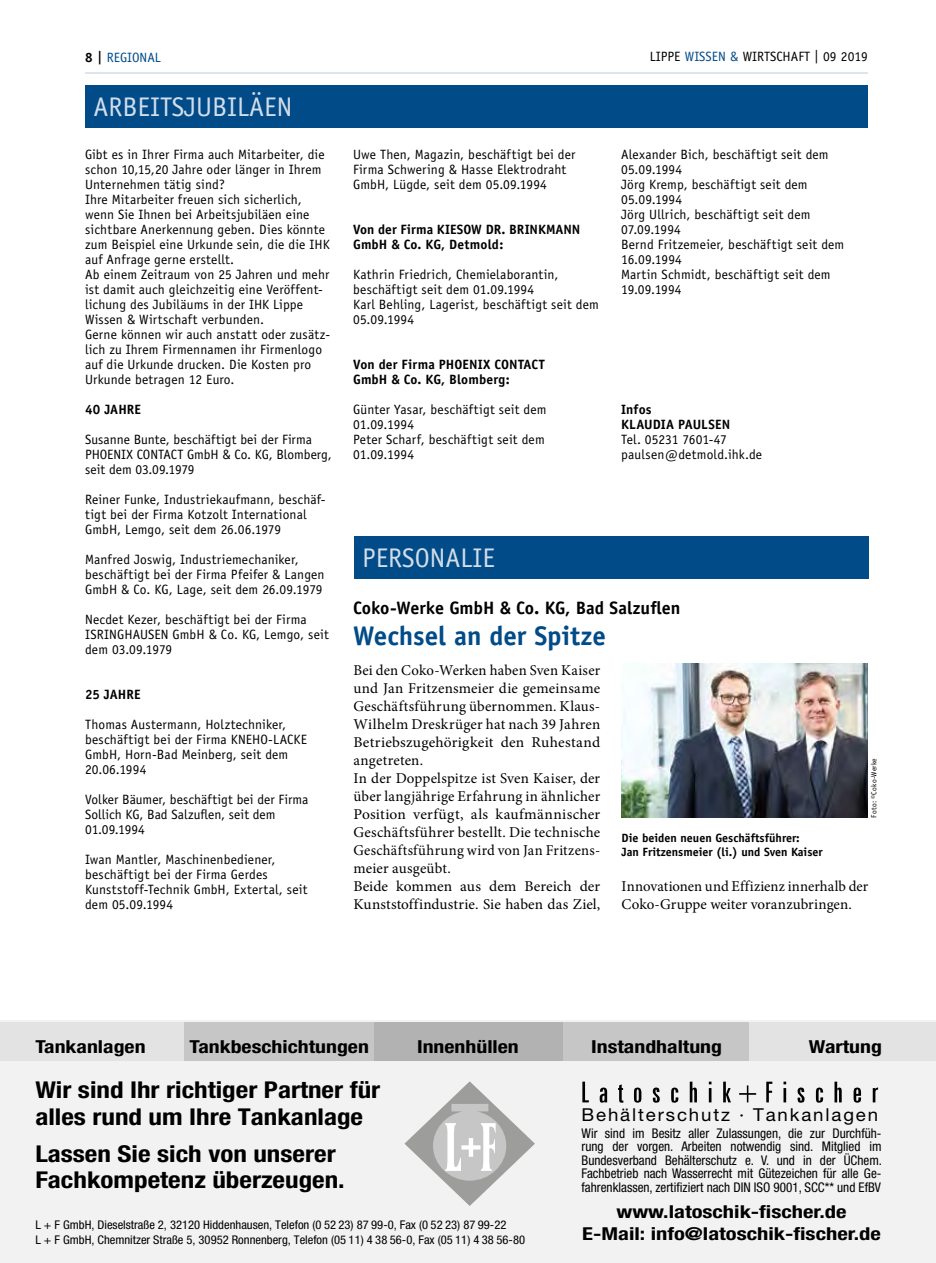
<style>
.page{position:relative;width:936px;height:1263px;background:#fff}
.page>*{position:absolute;margin:0;border:0;box-sizing:border-box;transform-origin:0 0}
.t1{font:27px "Officina Sans";color:#d2ddea}
.t2{font:700 27px "Officina Sans";color:#004b88}
.t3{font:700 condensed 23.25px/26.5px "Helvetica Neue";color:#000;scale:1.17 1}
.t4{font:700 18px "Officina Sans";letter-spacing:-.005em;color:#000}
.t5{font:700 condensed 17.85px "Helvetica Neue";color:#000;scale:1.22 1}
.t6{font:700 condensed 17.85px/22.2px "Helvetica Neue";color:#000;text-align:center;scale:1.27 1}
.t7{font:17.85px "Helvetica Neue";letter-spacing:.1em;color:#000;scale:1.05 1}
.t8{font:15px/18px "Minion Pro";letter-spacing:.01em;color:#000}
.t9{font:13.5px/15px "Officina Sans";letter-spacing:.01em;color:#000}
.t10{font:700 13.5px/15px "Officina Sans";letter-spacing:.005em;color:#000}
.t11{font:13.5px "Officina Sans";color:#004b88}
.t12{font:condensed 13.35px/13.4px "Helvetica Neue";color:#000;text-align:justify}
.t13{font:condensed 12px/14.4px "Helvetica Neue";color:#000;scale:1.05 1}
.t14{font:700 12px/13.5px "Officina Sans";color:#000}
.t15{font:7.5px "Officina Sans";letter-spacing:.025em;color:#000}
.s1{font-weight:700;color:#000}
.s2{color:#004b88}
</style>
<div class="page">
<hr style="left:85px;top:72px;width:782px;height:2px;background:#d2ddea">
<div style="left:85px;top:85px;width:782px;height:43px;background:#004b88"></div>
<img style="left:621px;top:664px;width:246px;height:154px">
<div style="left:354px;top:536px;width:514px;height:42px;background:#004b88"></div>
<div style="left:0;top:1020px;width:935px;height:243px;background:#f2f2f2"></div>
<div style="left:748px;top:1022px;width:187px;height:38px;background:#e3e3e3"></div>
<div style="left:562px;top:1022px;width:186px;height:38px;background:#c6c6c6"></div>
<div style="left:374px;top:1022px;width:188px;height:38px;background:#b3b2b2"></div>
<div style="left:183px;top:1022px;width:191px;height:38px;background:#c6c6c6"></div>
<div style="left:0;top:1022px;width:183px;height:38px;background:#e3e3e3"></div>
<svg style="left:582px;top:1082px;width:296px;height:21px"></svg>
<svg style="left:404px;top:1081px;width:131px;height:125px"></svg>
<p class="t11" style="left:85px;top:49px;width:77px"><span class="s1">8 |</span> REGIONAL</p>
<p class="t9" style="left:649px;top:49px;width:219px">LIPPE <span class="s2">WISSEN &amp;</span> WIRTSCHAFT | 09 2019</p>
<h1 class="t1" style="left:94px;top:92px;width:200px">ARBEITSJUBILÄEN</h1>
<p class="t9" style="left:85px;top:147px;width:246px">Gibt es in Ihrer Firma auch Mitarbeiter, die schon 10,15,20 Jahre oder länger in Ihrem Unternehmen tätig sind?<br>Ihre Mitarbeiter freuen sich sicherlich, wenn Sie Ihnen bei Arbeitsjubiläen eine sichtbare Anerkennung geben. Dies könnte zum Beispiel eine Urkunde sein, die die IHK auf Anfrage gerne erstellt.<br>Ab einem Zeitraum von 25 Jahren und mehr ist damit auch gleichzeitig eine Veröffent&shy;lichung des Jubiläums in der IHK Lippe Wissen &amp; Wirtschaft verbunden.<br>Gerne können wir auch anstatt oder zusätz&shy;lich zu Ihrem Firmennamen ihr Firmenlogo auf die Urkunde drucken. Die Kosten pro Urkunde betragen 12 Euro.</p>
<p class="t10" style="left:85px;top:402px;width:58px">40 JAHRE</p>
<p class="t9" style="left:85px;top:432px;width:248px">Susanne Bunte, beschäftigt bei der Firma<br>PHOENIX CONTACT GmbH &amp; Co. KG, Blomberg, seit dem 03.09.1979</p>
<p class="t9" style="left:85px;top:492px;width:242px">Reiner Funke, Industriekaufmann, beschäf&shy;tigt bei der Firma Kotzolt International<br>GmbH, Lemgo, seit dem 26.06.1979</p>
<p class="t9" style="left:85px;top:552px;width:241px">Manfred Joswig, Industriemechaniker, beschäftigt bei der Firma Pfeifer &amp; Langen<br>GmbH &amp; Co. KG, Lage, seit dem 26.09.1979</p>
<p class="t9" style="left:85px;top:612px;width:245px">Necdet Kezer, beschäftigt bei der Firma<br>ISRINGHAUSEN GmbH &amp; Co. KG, Lemgo, seit dem 03.09.1979</p>
<p class="t10" style="left:85px;top:687px;width:57px">25 JAHRE</p>
<p class="t9" style="left:85px;top:717px;width:223px">Thomas Austermann, Holztechniker, beschäftigt bei der Firma KNEHO-LACKE<br>GmbH, Horn-Bad Meinberg, seit dem<br>20.06.1994</p>
<p class="t9" style="left:85px;top:792px;width:225px">Volker Bäumer, beschäftigt bei der Firma<br>Sollich KG, Bad Salzuflen, seit dem<br>01.09.1994</p>
<p class="t9" style="left:85px;top:852px;width:224px">Iwan Mantler, Maschinenbediener, beschäftigt bei der Firma Gerdes<br>Kunststoff-Technik GmbH, Extertal, seit dem 05.09.1994</p>
<p class="t9" style="left:621px;top:147px;width:225px">Alexander Bich, beschäftigt seit dem<br>05.09.1994<br>Jörg Kremp, beschäftigt seit dem<br>05.09.1994<br>Jörg Ullrich, beschäftigt seit dem<br>07.09.1994<br>Bernd Fritzemeier, beschäftigt seit dem<br>16.09.1994<br>Martin Schmidt, beschäftigt seit dem<br>19.09.1994</p>
<p class="t9" style="left:353px;top:147px;width:224px">Uwe Then, Magazin, beschäftigt bei der<br>Firma Schwering &amp; Hasse Elektrodraht<br>GmbH, Lügde, seit dem 05.09.1994</p>
<p class="t10" style="left:353px;top:222px;width:229px">Von der Firma KIESOW DR. BRINKMANN<br>GmbH &amp; Co. KG, Detmold:</p>
<p class="t9" style="left:353px;top:267px;width:247px">Kathrin Friedrich, Chemielaborantin, beschäftigt seit dem 01.09.1994<br>Karl Behling, Lagerist, beschäftigt seit dem<br>05.09.1994</p>
<p class="t10" style="left:353px;top:357px;width:193px">Von der Firma PHOENIX CONTACT<br>GmbH &amp; Co. KG, Blomberg:</p>
<p class="t9" style="left:353px;top:402px;width:195px">Günter Yasar, beschäftigt seit dem<br>01.09.1994<br>Peter Scharf, beschäftigt seit dem<br>01.09.1994</p>
<p class="t10" style="left:621px;top:402px;width:111px">Infos<br>KLAUDIA PAULSEN</p>
<p class="t9" style="left:621px;top:432px;width:142px">Tel. 05231 7601-47 paulsen@detmold.ihk.de</p>
<h1 class="t1" style="left:362px;top:542px;width:134px">PERSONALIE</h1>
<h3 class="t4" style="left:353px;top:596px;width:329px">Coko-Werke GmbH &amp; Co. KG, Bad Salzuflen</h3>
<h1 class="t2" style="left:353px;top:619px;width:254px">Wechsel an der Spitze</h1>
<p class="t8" style="left:353px;top:661px;width:248px">Bei den Coko-Werken haben Sven Kaiser und Jan Fritzensmeier die gemeinsame Geschäftsführung übernommen. Klaus-Wilhelm Dreskrüger hat nach 39 Jahren Betriebszugehörigkeit den Ruhestand angetreten.<br>In der Doppelspitze ist Sven Kaiser, der über langjährige Erfahrung in ähnlicher Position verfügt, als kaufmännischer Geschäftsführer bestellt. Die technische Geschäftsführung wird von Jan Fritzens&shy;meier ausgeübt.<br>Beide kommen aus dem Bereich der Kunststoffindustrie. Sie haben das Ziel,</p>
<p class="t15" style="left:869px;top:818px;width:61px;rotate:-90deg">Foto: ©Coko-Werke</p>
<p class="t14" style="left:621px;top:831px;width:203px">Die beiden neuen Geschäftsführer:<br>Jan Fritzensmeier (li.) und Sven Kaiser</p>
<p class="t8" style="left:621px;top:877px;width:248px">Innovationen und Effizienz innerhalb der<br>Coko-Gruppe weiter voranzubringen.</p>
<h3 class="t5" style="left:35px;top:1035px;width:92px">Tankanlagen</h3>
<h3 class="t5" style="left:189px;top:1035px;width:148px">Tankbeschichtungen</h3>
<h3 class="t5" style="left:417px;top:1035px;width:85px">Innenhüllen</h3>
<h3 class="t5" style="left:591px;top:1035px;width:109px">Instandhaltung</h3>
<h3 class="t5" style="left:808px;top:1035px;width:61px">Wartung</h3>
<h2 class="t3" style="left:35px;top:1076px;width:296px">Wir sind Ihr richtiger Partner für alles rund um Ihre Tankanlage</h2>
<h2 class="t3" style="left:35px;top:1141px;width:266px;line-height:26px">Lassen Sie sich von unserer<br>Fachkompetenz überzeugen.</h2>
<p class="t13" style="left:35px;top:1218px;width:468px">L + F GmbH, Dieselstraße 2, 32120 Hiddenhausen, Telefon (0 52 23) 87 99-0, Fax (0 52 23) 87 99-22<br>L + F GmbH, Chemnitzer Straße 5, 30952 Ronnenberg, Telefon (05 11) 4 38 56-0, Fax (05 11) 4 38 56-80</p>
<h3 class="t7" style="left:581px;top:1103px;width:284px">Behälterschutz · Tankanlagen</h3>
<p class="t12" style="left:581px;top:1127px;width:302px">Wir sind im Besitz aller Zulassungen, die zur Durchfüh&shy;rung der vorgen. Arbeiten notwendig sind. Mitglied im Bundesverband Behälterschutz e. V. und in der ÜChem.<br>Fachbetrieb nach Wasserrecht mit Gütezeichen für alle Ge&shy;fahrenklassen, zertifiziert nach DIN ISO 9001, SCC** und EfBV</p>
<h3 class="t6" style="left:582px;top:1200px;width:236px">www.latoschik-fischer.de<br>E-Mail: info@latoschik-fischer.de</h3>
</div>
